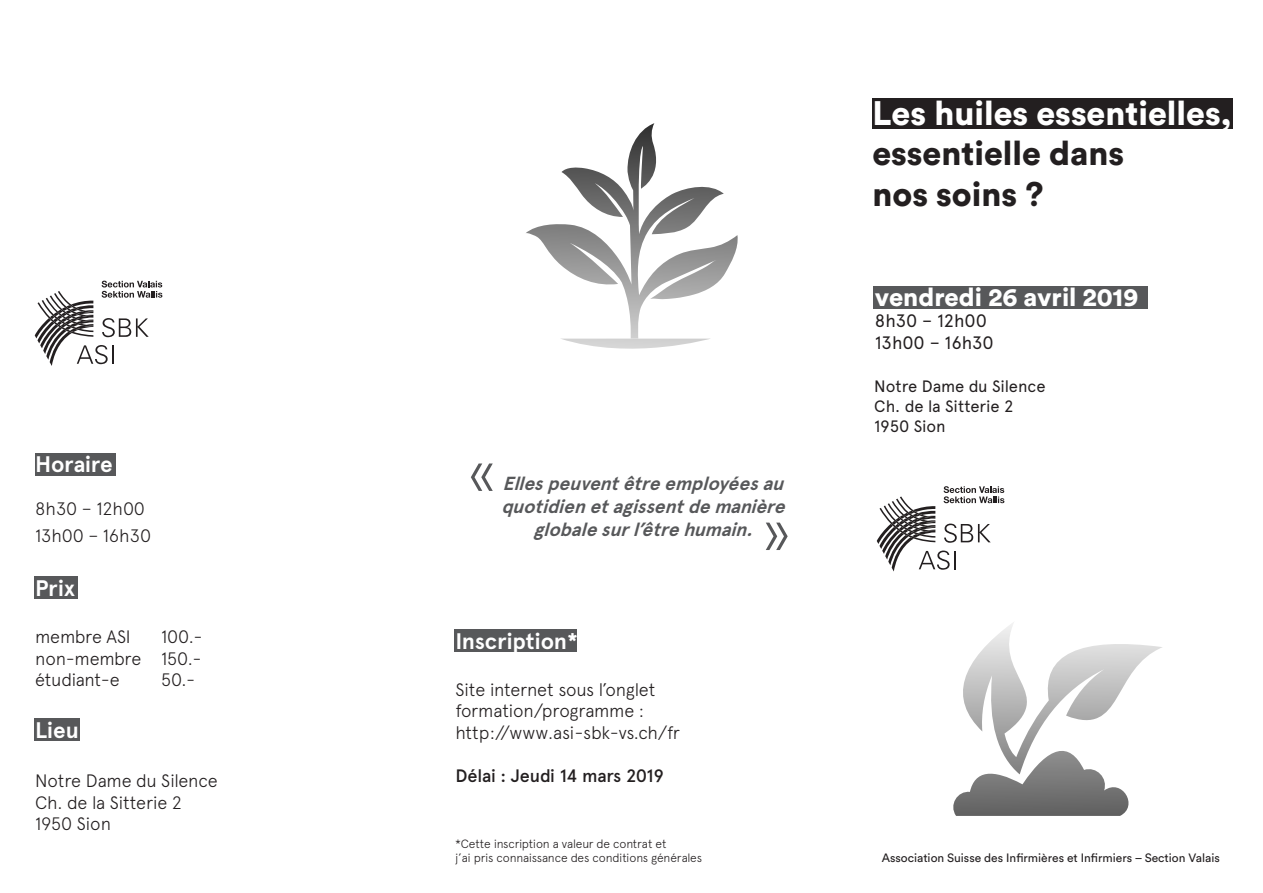
<style>
.page{position:relative;width:1263px;height:893px;background:#fff}
.page>*{position:absolute;margin:0;border:0;box-sizing:border-box;transform-origin:0 0}
.t1{font:900 33.6px/40.3px "Circular Std";color:#231f20}
.t2{font:900 33.6px "Circular Std";color:#fff}
.t3{font:900 25.5px "Circular Std";color:#fff}
.t4{font:700 22.5px "Apercu";letter-spacing:-.005em;color:#fff}
.t5{font:italic 700 18.9px/22.6px "Apercu";color:#57585a;text-align:center}
.t6{font:300 18px/21.6px "Apercu";letter-spacing:-.015em;color:#231f20}
.t7{font:18px/21.6px "Apercu";letter-spacing:-.005em;color:#231f20}
.t8{font:500 18px "Apercu";letter-spacing:-.015em;color:#231f20}
.t9{font:16.5px/19.8px "Apercu";letter-spacing:-.01em;color:#231f20}
.t10{font:300 12px/14.4px "Apercu";letter-spacing:-.015em;color:#231f20}
.t11{font:12px "Circular Std";color:#231f20}
</style>
<div class="page">
<div style="left:35px;top:576px;width:43px;height:23px;background:#57585a"></div>
<div style="left:35px;top:719px;width:45px;height:22px;background:#57585a"></div>
<div style="left:874px;top:286px;width:274px;height:22px;background:#57585a"></div>
<div style="left:35px;top:453px;width:81px;height:23px;background:#57585a"></div>
<div style="left:872px;top:98px;width:360px;height:30px;background:#231f20"></div>
<div style="left:454px;top:629px;width:122px;height:23px;background:#57585a"></div>
<svg style="left:471px;top:463px;width:22px;height:28px"></svg>
<svg style="left:766px;top:523px;width:22px;height:27px"></svg>
<svg style="left:877px;top:486px;width:127px;height:85px"></svg>
<svg style="left:526px;top:123px;width:212px;height:216px"></svg>
<svg style="left:562px;top:339px;width:147px;height:10px"></svg>
<svg style="left:953px;top:622px;width:209px;height:194px"></svg>
<svg style="left:35px;top:281px;width:127px;height:85px"></svg>
<p class="t4" style="left:35px;top:451px;width:79px">Horaire</p>
<p class="t6" style="left:35px;top:495px;width:118px;line-height:27px">8h30 – 12h00<br>13h00 – 16h30</p>
<p class="t4" style="left:35px;top:575px;width:41px">Prix</p>
<p class="t6" style="left:35px;top:626px;width:97px">membre ASI</p>
<p class="t6" style="left:35px;top:626px;width:169px;text-align:justify;text-indent:126px">100.- non-membre 150.- étudiant-e</p>
<p class="t6" style="left:161px;top:669px;width:36px">50.-</p>
<p class="t4" style="left:35px;top:717px;width:45px">Lieu</p>
<p class="t6" style="left:35px;top:770px;width:184px">Notre Dame du Silence<br>Ch. de la Sitterie 2<br>1950 Sion</p>
<p class="t5" style="left:501px;top:472px;width:291px">Ellespeuventêtreemployéesau quotidienetagissentdemanière globalesurl’êtrehumain.</p>
<p class="t4" style="left:455px;top:627px;width:124px">Inscription*</p>
<p class="t6" style="left:455px;top:678px;width:226px">Site internet sous l’onglet formation/programme : http://www.asi-sbk-vs.ch/fr</p>
<p class="t8" style="left:455px;top:765px;width:210px">Délai : Jeudi 14 mars 2019</p>
<p class="t10" style="left:455px;top:836px;width:249px">*Cette inscription a valeur de contrat et<br>j’ai pris connaissance des conditions générales</p>
<h1 class="t2" style="left:872px;top:91px;width:361px">Les huiles essentielles,</h1>
<h1 class="t1" style="left:872px;top:133px;width:253px">essentielle dans nos soins ?</h1>
<h2 class="t3" style="left:875px;top:280px;width:265px">vendredi 26 avril 2019</h2>
<p class="t7" style="left:875px;top:310px;width:120px">8h30 – 12h00<br>13h00 – 16h30</p>
<p class="t9" style="left:874px;top:376px;width:173px">Notre Dame du Silence<br>Ch. de la Sitterie 2<br>1950 Sion</p>
<p class="t11" style="left:882px;top:851px;width:340px">Association Suisse des Infirmières et Infirmiers – Section Valais</p>
</div>
